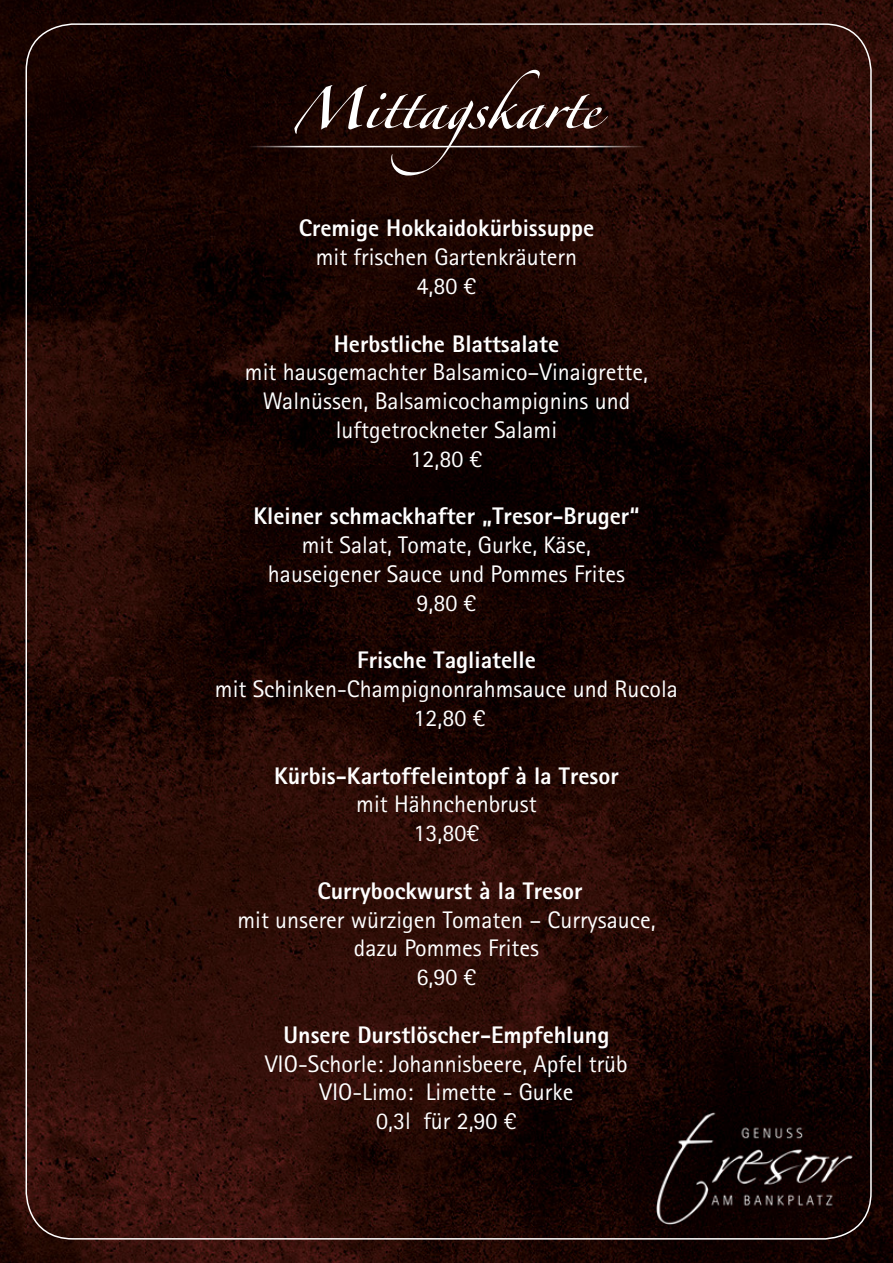
<style>
.page{position:relative;width:893px;height:1263px;background:#fff}
.page>*{position:absolute;margin:0;border:0;box-sizing:border-box;transform-origin:0 0}
.t1{font:90px "Zapfino Forte LT One";color:#fff}
.t2{font:24px/28.8px "Rotis Sans Serif Std";color:#fff;text-align:center}
.t3{font:800 24px/28.8px "AT Rotis Sans Serif";color:#fff;text-align:center}
.s1{font-family:"AT Rotis Sans Serif";font-weight:800}
.s2{font-family:"Rotis Sans Serif Std";font-weight:400}
</style>
<div class="page">
<img style="left:0;top:0;width:893px;height:1263px">
<img style="left:645px;top:1098px;width:219px;height:140px">
<hr style="left:248px;top:146px;width:397px;height:1px;background:#fff">
<p class="t1" style="left:293px;top:44px;width:308px">Mittagskarte</p>
<p class="t3" style="left:299px;top:213px;width:297px">Cremige Hokkaidokürbissuppe</p>
<p class="t2" style="left:316px;top:242px;width:263px">mit frischen Gartenkräutern</p>
<p class="t2" style="left:416px;top:271px;width:61px">4,80 €</p>
<p class="t2" style="left:245px;top:329px;width:405px"><span class="s1">Herbstliche Blattsalate<br></span>mit hausgemachter Balsamico–Vinaigrette, Walnüssen, Balsamicochampignins und luftgetrockneter Salami</p>
<p class="t2" style="left:410px;top:444px;width:73px">12,80 €</p>
<p class="t3" style="left:253px;top:501px;width:388px">Kleiner schmackhafter „Tresor-Bruger“ <span class="s2">mit Salat, Tomate, Gurke, Käse,</span></p>
<p class="t2" style="left:268px;top:559px;width:359px">hauseigener Sauce und Pommes Frites</p>
<p class="t2" style="left:416px;top:588px;width:61px">9,80 €</p>
<p class="t2" style="left:215px;top:646px;width:465px"><span class="s1">Frische Tagliatelle<br></span>mit Schinken-Champignonrahmsauce und Rucola</p>
<p class="t2" style="left:414px;top:703px;width:73px">12,80 €</p>
<p class="t3" style="left:274px;top:761px;width:346px">Kürbis-Kartoffeleintopf à la Tresor <span class="s2">mit Hähnchenbrust</span></p>
<p class="t2" style="left:414px;top:818px;width:67px">13,80€</p>
<p class="t2" style="left:237px;top:876px;width:420px"><span class="s1">Currybockwurst à la Tresor<br></span>mit unserer würzigen Tomaten – Currysauce, dazu Pommes Frites</p>
<p class="t2" style="left:416px;top:962px;width:61px">6,90 €</p>
<p class="t3" style="left:284px;top:1020px;width:327px">Unsere Durstlöscher-Empfehlung</p>
<p class="t2" style="left:265px;top:1049px;width:364px">VIO-Schorle: Johannisbeere, Apfel trüb</p>
<p class="t2" style="left:320px;top:1078px;width:255px">VIO-Limo: Limette - Gurke</p>
<p class="t2" style="left:376px;top:1106px;width:142px">0,3l für 2,90 €</p>
</div>
